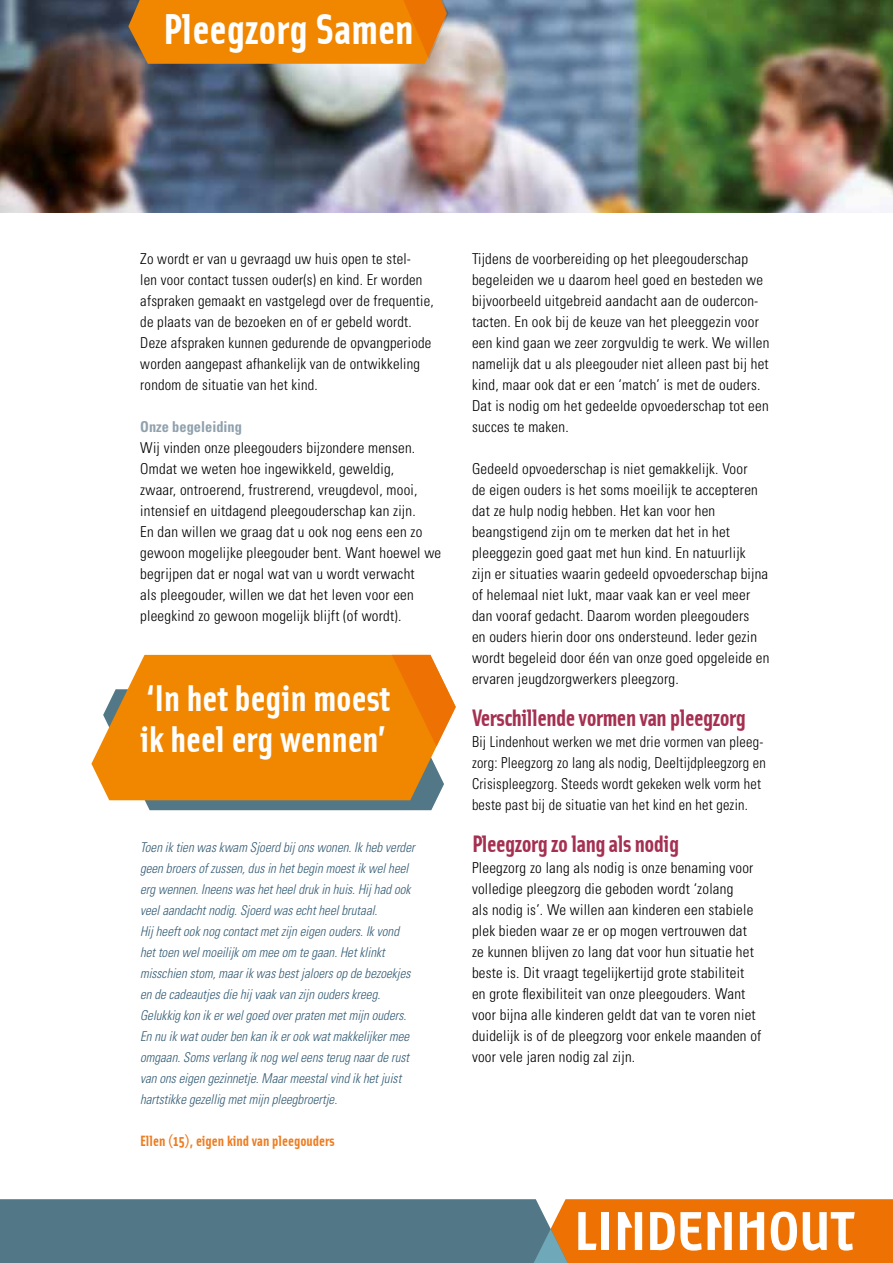
<style>
.page{position:relative;width:893px;height:1263px;background:#fff}
.page>*{position:absolute;margin:0;border:0;box-sizing:border-box;transform-origin:0 0}
.t1{font:43.5px "Solex Bold 2";color:#fff}
.t2{font:37.5px/40.5px "Solex Bold 2";color:#fff}
.t3{font:24px "Solex Bold 2";letter-spacing:-.02em;color:#a53051}
.t4{font:300 condensed 15px/21px "Univers LT Std";letter-spacing:.015em;color:#000}
.t5{font:300 condensed 15px/21px "Univers LT Std";letter-spacing:.015em;color:#000;scale:.96 1}
.t6{font:15px "Solex Bold 2";color:#ed7d22}
.t7{font:700 condensed 15px "Univers LT Std";color:#90a1ad;scale:.96 1}
.t8{font:italic 300 condensed 13.5px/21px "Univers LT Std";color:#355d75;scale:.96 1}
</style>
<div class="page">
<svg style="left:0;top:1199px;width:893px;height:64px;background:#8f846f"></svg>
<svg style="left:91px;top:655px;width:365px;height:155px;background:#e79023"></svg>
<img style="left:0;top:0;width:893px;height:213px">
<svg style="left:109px;top:0;width:363px;height:64px;background:#de8619"></svg>
<h1 class="t1" style="left:163px;top:0;width:252px">Pleegzorg Samen</h1>
<p class="t4" style="left:140px;top:248px;width:295px">Zo wordt er van u gevraagd uw huis open te stel-<br>len voor contact tussen ouder(s) en kind. Er worden afspraken gemaakt en vastgelegd over de frequentie, de plaats van de bezoeken en of er gebeld wordt.<br>Deze afspraken kunnen gedurende de opvangperiode worden aangepast afhankelijk van de ontwikkeling rondom de situatie van het kind.</p>
<p class="t7" style="left:140px;top:417px;width:107px">Onze begeleiding</p>
<p class="t4" style="left:140px;top:437px;width:302px">Wij vinden onze pleegouders bijzondere mensen.<br>Omdat we weten hoe ingewikkeld, geweldig,<br>zwaar, ontroerend, frustrerend, vreugdevol, mooi, intensief en uitdagend pleegouderschap kan zijn.<br>En dan willen we graag dat u ook nog eens een zo gewoon mogelijk- pleegouder bent. Want hoewel we begrijpen dat er nogal wat van u wordt verwacht<br>als pleegouder, willen we dat het leven voor een pleegkind zo gewoon mogelijk blijft (of wordt).</p>
<h2 class="t2" style="left:140px;top:676px;width:252px">‘In het begin moest ik heel erg wennen’</h2>
<p class="t8" style="left:140px;top:837px;width:288px">Toen ik tien was kwam Sjoerd bij ons wonen. Ik heb verder geen broers of zussen, dus in het begin moest ik wel heel erg wennen. Ineens was het heel druk in huis. Hij had ook veel aandacht nodig. Sjoerd was echt heel brutaal.<br>Hij heeft ook nog contact met zijn eigen ouders. Ik vond het toen wel moeilijk om mee om te gaan. Het klinkt misschien stom, maar ik was best jaloers op de bezoekjes en de cadeautjes die hij vaak van zijn ouders kreeg.<br>Gelukkig kon ik er wel goed over praten met mijn ouders.<br>En nu ik wat ouder ben kan ik er ook wat makkelijker mee omgaan. Soms verlang ik nog wel eens terug naar de rust van ons eigen gezinnetje. Maar meestal vind ik het juist hartstikke gezellig met mijn pleegbroertje.</p>
<p class="t6" style="left:140px;top:1131px;width:196px">Ellen (15), eigen kind van pleegouders</p>
<p class="t4" style="left:472px;top:248px;width:299px">Tijdens de voorbereiding op het pleegouderschap begeleiden we u daarom heel goed en besteden we bijvoorbeeld uitgebreid aandacht aan de oudercon&shy;tacten. En ook bij de keuze van het pleeggezin voor een kind gaan we zeer zorgvuldig te werk. We willen namelijk dat u als pleegouder niet alleen past bij het kind, maar ook dat er een ‘match’ is met de ouders.<br>Dat is nodig om het gedeelde opvoederschap tot een succes te maken.</p>
<p class="t4" style="left:472px;top:458px;width:299px">Gedeeld opvoederschap is niet gemakkelijk. Voor<br>de eigen ouders is het soms moeilijk te accepteren dat ze hulp nodig hebben. Het kan voor hen beangstigend zijn om te merken dat het in het pleeggezin goed gaat met hun kind. En natuurlijk<br>zijn er situaties waarin gedeeld opvoederschap bijna of helemaal niet lukt, maar vaak kan er veel meer dan vooraf gedacht. Daarom worden pleegouders<br>en ouders hierin door ons ondersteund. Ieder gezin wordt begeleid door één van onze goed opgeleide en ervaren jeugdzorgwerkers pleegzorg.</p>
<h3 class="t3" style="left:472px;top:702px;width:275px">Verschillende vormen van pleegzorg</h3>
<p class="t5" style="left:472px;top:731px;width:308px">Bij Lindenhout werken we met drie vormen van pleeg&shy;zorg: Pleegzorg zo lang als nodig, Deeltijdpleegzorg en Crisispleegzorg. Steeds wordt gekeken welk vorm het beste past bij de situatie van het kind en het gezin.</p>
<h3 class="t3" style="left:472px;top:828px;width:209px">Pleegzorg zo lang als nodig</h3>
<p class="t4" style="left:472px;top:857px;width:291px">Pleegzorg zo lang als nodig is onze benaming voor volledige pleegzorg die geboden wordt ‘zolang<br>als nodig is’. We willen aan kinderen een stabiele plek bieden waar ze er op mogen vertrouwen dat ze kunnen blijven zo lang dat voor hun situatie het beste is. Dit vraagt tegelijkertijd grote stabiliteit en grote flexibiliteit van onze pleegouders. Want voor bijna alle kinderen geldt dat van te voren niet duidelijk is of de pleegzorg voor enkele maanden of voor vele jaren nodig zal zijn.</p>
</div>
